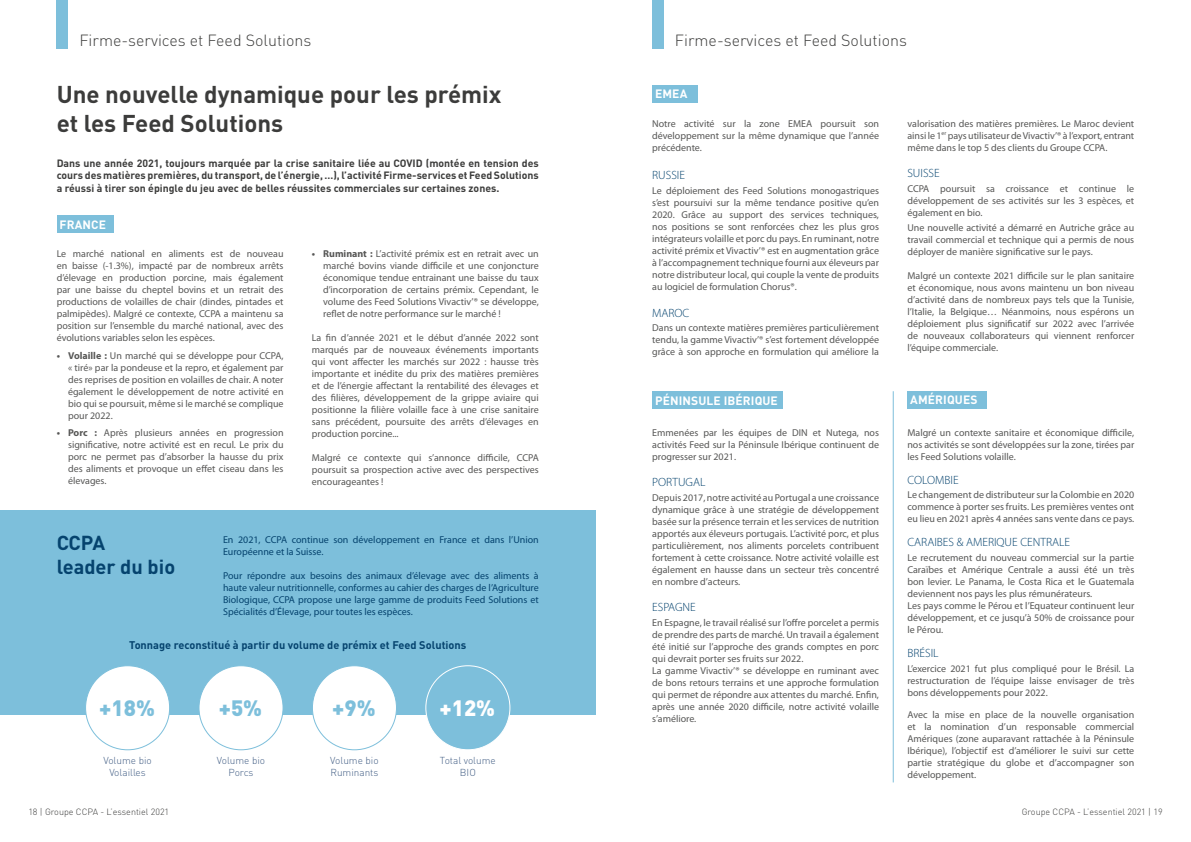
<style>
.page{position:relative;width:1191px;height:842px;background:#fff}
.page>*{position:absolute;margin:0;border:0;box-sizing:border-box;transform-origin:0 0}
.t1{font:700 24px/28.8px "DIN Pro";color:#3c3c3b}
.t2{font:900 22px "DIN Pro";color:#7dbfdb}
.t3{font:900 22px "DIN Pro";color:#fff}
.t4{font:700 20px/24px "DIN Pro";color:#05436e}
.t5{font:300 16px "DIN Pro";color:#3c3c3b}
.t6{font:300 12px "Myriad Pro";color:#05436e}
.t7{font:700 12px "DIN Pro";letter-spacing:.01em;color:#fff}
.t8{font:700 11px "DIN Pro";color:#05436e}
.t9{font:700 10.5px/12.6px "DIN Pro";color:#3c3c3b;text-align:justify}
.t10{font:10px/12px "Myriad Pro";color:#575756;text-align:justify}
.t11{font:10px/12px "Myriad Pro";color:#05436e}
.t12{font:300 10px/12px "DIN Pro";color:#415d84;text-align:center}
.t13{font:300 9px "DIN Pro";color:#3c3c3b}
.s1{font-weight:700}
</style>
<div class="page">
<div style="left:57px;top:215px;width:56px;height:17px;background:#7dbfdb"></div>
<div style="left:57px;top:0;width:11px;height:48px;background:#7dbfdb"></div>
<div style="left:0;top:510px;width:595px;height:204px;background:#7dbfdb"></div>
<div style="left:907px;top:391px;width:79px;height:17px;background:#7dbfdb"></div>
<div style="left:652px;top:0;width:11px;height:48px;background:#7dbfdb"></div>
<hr style="left:893px;top:391px;width:1px;height:391px;background:#7dbfdb">
<div style="left:652px;top:391px;width:130px;height:17px;background:#7dbfdb"></div>
<div style="left:652px;top:85px;width:45px;height:17px;background:#7dbfdb"></div>
<div style="left:199px;top:666px;width:84px;height:84px;background:#fff;border-radius:50%"></div>
<div style="left:86px;top:666px;width:84px;height:84px;background:#fff;border-radius:50%"></div>
<div style="left:312px;top:666px;width:84px;height:84px;background:#fff;border-radius:50%"></div>
<div style="left:426px;top:666px;width:84px;height:84px;background:#7dbfdb;border-radius:50%"></div>
<h3 class="t5" style="left:79px;top:30px;width:233px">Firme-services et Feed Solutions</h3>
<h1 class="t1" style="left:57px;top:79px;width:446px">Une nouvelle dynamique pour les prémix et les Feed Solutions</h1>
<p class="t9" style="left:57px;top:156px;width:483px">Dans une année 2021, toujours marquée par la crise sanitaire liée au COVID (montée en tension des cours des matières premières, du transport, de l’énergie, …), l’activité Firme-services et Feed Solutions a réussi à tirer son épingle du jeu avec de belles réussites commerciales sur certaines zones.</p>
<p class="t7" style="left:60px;top:216px;width:48px">FRANCE</p>
<p class="t10" style="left:57px;top:247px;width:228px">Le marché national en aliments est de nouveau en baisse (-1.3%), impacté par de nombreux arrêts d’élevage en production porcine, mais également par une baisse du cheptel bovins et un retrait des productions de volailles de chair (dindes, pintades et palmipèdes). Malgré ce contexte, CCPA a maintenu sa position sur l’ensemble du marché national, avec des évolutions variables selon les espèces.</p>
<p class="t10" style="left:68px;top:349px;width:217px;text-indent:-11px"><span class="s1">• Volaille :</span> Un marché qui se développe pour CCPA, « tiré» par la pondeuse et la repro, et également par des reprises de position en volailles de chair. A noter également le développement de notre activité en bio qui se poursuit, même si le marché se complique pour 2022.</p>
<p class="t10" style="left:68px;top:427px;width:217px;text-indent:-11px"><span class="s1">• Porc :</span> Après plusieurs années en progression significative, notre activité est en recul. Le prix du porc ne permet pas d’absorber la hausse du prix des aliments et provoque un effet ciseau dans les élevages.</p>
<p class="t10" style="left:323px;top:247px;width:217px;text-indent:-11px"><span class="s1">• Ruminant :</span> L’activité prémix est en retrait avec un marché bovins viande difficile et une conjoncture économique tendue entrainant une baisse du taux d’incorporation de certains prémix. Cependant, le volume des Feed Solutions Vivactiv’® se développe, reflet de notre performance sur le marché !</p>
<p class="t10" style="left:312px;top:331px;width:228px">La fin d’année 2021 et le début d’année 2022 sont marqués par de nouveaux événements importants qui vont affecter les marchés sur 2022 : hausse très importante et inédite du prix des matières premières et de l’énergie affectant la rentabilité des élevages et des filières, développement de la grippe aviaire qui positionne la filière volaille face à une crise sanitaire sans précédent, poursuite des arrêts d’élevages en production porcine...</p>
<p class="t10" style="left:312px;top:451px;width:228px">Malgré ce contexte qui s’annonce difficile, CCPA poursuit sa prospection active avec des perspectives encourageantes !</p>
<h3 class="t4" style="left:57px;top:530px;width:120px">CCPA<br>leader du bio</h3>
<p class="t11" style="left:223px;top:533px;width:317px">En 2021, CCPA continue son développement en France et dans l’Union<br>Européenne et la Suisse.</p>
<p class="t11" style="left:223px;top:569px;width:317px;text-align:justify">Pour répondre aux besoins des animaux d’élevage avec des aliments à haute valeur nutritionnelle, conformes au cahier des charges de l’Agriculture Biologique, CCPA propose une large gamme de produits Feed Solutions et Spécialités d’Élevage, pour toutes les espèces.</p>
<p class="t8" style="left:129px;top:638px;width:339px">Tonnage reconstitué à partir du volume de prémix et Feed Solutions</p>
<h2 class="t2" style="left:99px;top:693px;width:57px">+18%</h2>
<h2 class="t2" style="left:332px;top:693px;width:45px">+9%</h2>
<h2 class="t3" style="left:439px;top:693px;width:57px">+12%</h2>
<h2 class="t2" style="left:219px;top:693px;width:45px">+5%</h2>
<p class="t12" style="left:103px;top:754px;width:50px">Volume bio<br>Volailles</p>
<p class="t12" style="left:217px;top:754px;width:50px">Volume bio<br>Porcs</p>
<p class="t12" style="left:330px;top:754px;width:50px;text-align:left">Volume bio<br>Ruminants</p>
<p class="t12" style="left:440px;top:754px;width:57px">Total volume<br>BIO</p>
<h3 class="t5" style="left:675px;top:30px;width:233px">Firme-services et Feed Solutions</h3>
<p class="t7" style="left:655px;top:86px;width:34px">EMEA</p>
<p class="t10" style="left:652px;top:117px;width:228px">Notre activité sur la zone EMEA poursuit son développement sur la même dynamique que l’année précédente.</p>
<p class="t6" style="left:652px;top:169px;width:34px">RUSSIE</p>
<p class="t10" style="left:652px;top:185px;width:228px">Le déploiement des Feed Solutions monogastriques s’est poursuivi sur la même tendance positive qu’en 2020. Grâce au support des services techniques, nos positions se sont renforcées chez les plus gros intégrateurs volaille et porc du pays. En ruminant, notre activité prémix et Vivactiv’® est en augmentation grâce à l’accompagnement technique fourni aux éleveurs par notre distributeur local, qui couple la vente de produits au logiciel de formulation Chorus®.</p>
<p class="t6" style="left:652px;top:306px;width:39px">MAROC</p>
<p class="t10" style="left:652px;top:322px;width:228px">Dans un contexte matières premières particulièrement tendu, la gamme Vivactiv’® s’est fortement développée grâce à son approche en formulation qui améliore la</p>
<p class="t7" style="left:655px;top:392px;width:124px">PÉNINSULE IBÉRIQUE</p>
<p class="t10" style="left:652px;top:426px;width:228px">Emmenées par les équipes de DIN et Nutega, nos activités Feed sur la Péninsule Ibérique continuent de progresser sur 2021.</p>
<p class="t6" style="left:652px;top:475px;width:55px">PORTUGAL</p>
<p class="t10" style="left:652px;top:491px;width:228px">Depuis 2017, notre activité au Portugal a une croissance dynamique grâce à une stratégie de développement basée sur la présence terrain et les services de nutrition apportés aux éleveurs portugais. L’activité porc, et plus particulièrement, nos aliments porcelets contribuent fortement à cette croissance. Notre activité volaille est également en hausse dans un secteur très concentré en nombre d’acteurs.</p>
<p class="t6" style="left:652px;top:601px;width:45px">ESPAGNE</p>
<p class="t10" style="left:652px;top:616px;width:228px;text-align:left">En Espagne, le travail réalisé sur l’offre porcelet a permis de prendre des parts de marché. Un travail a également été initié sur l’approche des grands comptes en porc qui devrait porter ses fruits sur 2022.<br>La gamme Vivactiv’® se développe en ruminant avec de bons retours terrains et une approche formulation qui permet de répondre aux attentes du marché. Enfin, après une année 2020 difficile, notre activité volaille s’améliore.</p>
<p class="t10" style="left:907px;top:117px;width:228px">valorisation des matières premières. Le Maroc devient ainsi le 1<sup>er</sup> pays utilisateur de Vivactiv’® à l’export, entrant même dans le top 5 des clients du Groupe CCPA.</p>
<p class="t6" style="left:907px;top:166px;width:34px">SUISSE</p>
<p class="t10" style="left:907px;top:182px;width:228px">CCPA poursuit sa croissance et continue le développement de ses activités sur les 3 espèces, et également en bio.</p>
<p class="t10" style="left:907px;top:221px;width:228px">Une nouvelle activité a démarré en Autriche grâce au travail commercial et technique qui a permis de nous déployer de manière significative sur le pays.</p>
<p class="t10" style="left:907px;top:269px;width:228px">Malgré un contexte 2021 difficile sur le plan sanitaire et économique, nous avons maintenu un bon niveau d’activité dans de nombreux pays tels que la Tunisie, l’Italie, la Belgique… Néanmoins, nous espérons un déploiement plus significatif sur 2022 avec l’arrivée de nouveaux collaborateurs qui viennent renforcer l’équipe commerciale.</p>
<p class="t7" style="left:910px;top:391px;width:69px">AMÉRIQUES</p>
<p class="t10" style="left:907px;top:426px;width:228px">Malgré un contexte sanitaire et économique difficile, nos activités se sont développées sur la zone, tirées par les Feed Solutions volaille.</p>
<p class="t6" style="left:907px;top:473px;width:53px">COLOMBIE</p>
<p class="t10" style="left:907px;top:489px;width:228px">Le changement de distributeur sur la Colombie en 2020 commence à porter ses fruits. Les premières ventes ont eu lieu en 2021 après 4 années sans vente dans ce pays.</p>
<p class="t6" style="left:907px;top:536px;width:164px">CARAIBES &amp; AMERIQUE CENTRALE</p>
<p class="t10" style="left:907px;top:552px;width:228px;text-align:left">Le recrutement du nouveau commercial sur la partie Caraïbes et Amérique Centrale a aussi été un très bon levier. Le Panama, le Costa Rica et le Guatemala deviennent nos pays les plus rémunérateurs.<br>Les pays comme le Pérou et l’Equateur continuent leur développement, et ce jusqu’à 50% de croissance pour le Pérou.</p>
<p class="t6" style="left:907px;top:647px;width:33px">BRÉSIL</p>
<p class="t10" style="left:907px;top:663px;width:228px">L’exercice 2021 fut plus compliqué pour le Brésil. La restructuration de l’équipe laisse envisager de très bons développements pour 2022.</p>
<p class="t10" style="left:907px;top:708px;width:228px">Avec la mise en place de la nouvelle organisation et la nomination d’un responsable commercial Amériques (zone auparavant rattachée à la Péninsule Ibérique), l’objectif est d’améliorer le suivi sur cette partie stratégique du globe et d’accompagner son développement.</p>
<p class="t13" style="left:28px;top:805px;width:142px">18 | Groupe CCPA - L’essentiel 2021</p>
<p class="t13" style="left:1021px;top:805px;width:142px">Groupe CCPA - L’essentiel 2021 | 19</p>
</div>
